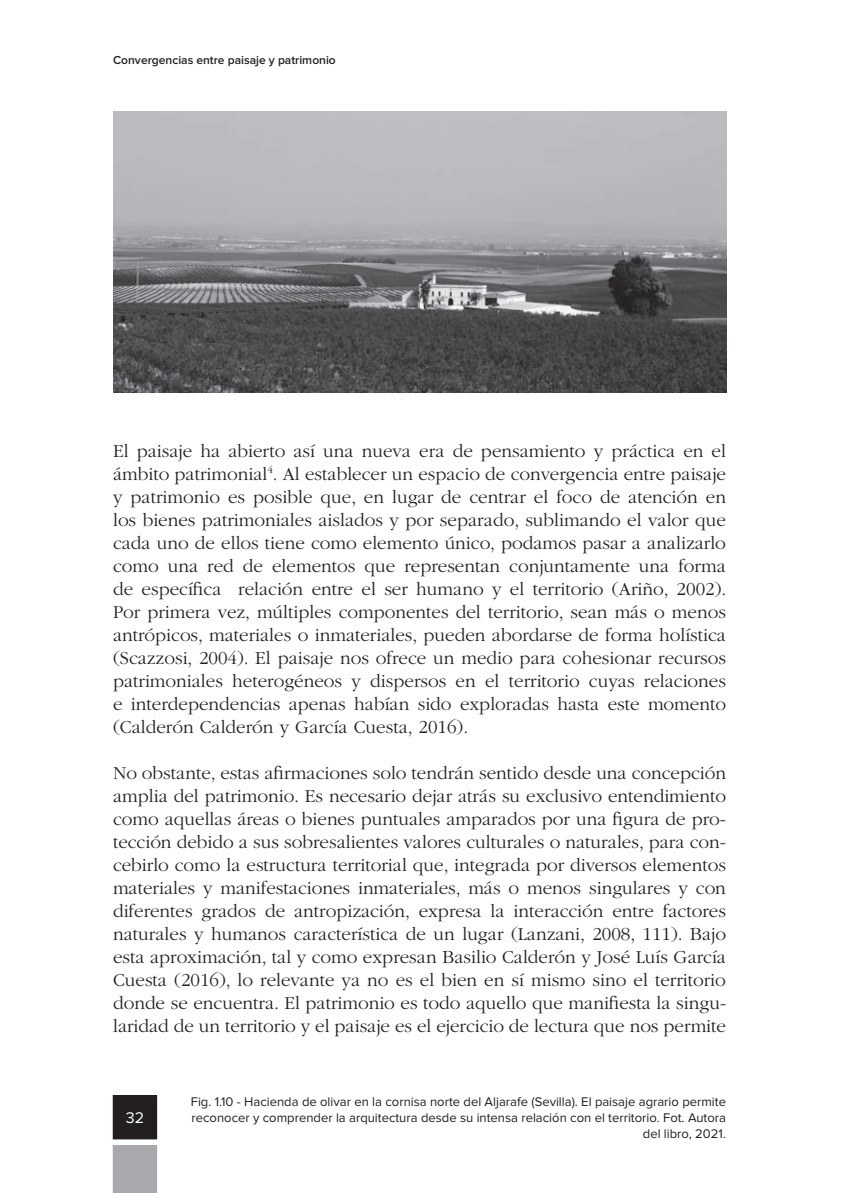
<style>
.page{position:relative;width:842px;height:1193px;background:#fff}
.page>*{position:absolute;margin:0;border:0;box-sizing:border-box;transform-origin:0 0}
.t1{font:300 19px/23px "ITC Garamond Std";color:#231f20;text-align:justify}
.t2{font:16px "Proxima Nova";color:#fff}
.t3{font:13px/16px "Proxima Nova";color:#231f20;text-align:right}
.t4{font:600 12px "Proxima Nova";color:#231f20}
</style>
<div class="page">
<div style="left:113px;top:1095px;width:43px;height:44px;background:#231f20"></div>
<div style="left:113px;top:1095px;width:44px;height:44px;border:1px solid #231f20"></div>
<div style="left:113px;top:1145px;width:44px;height:48px;background:#a8a9ad"></div>
<img style="left:113px;top:111px;width:612px;height:281px">
<p class="t4" style="left:113px;top:55px;width:224px">Convergencias entre paisaje y patrimonio</p>
<p class="t1" style="left:113px;top:439px;width:614px">El paisaje ha abierto así una nueva era de pensamiento y práctica en el ámbito patrimonial<sup>4</sup>. Al establecer un espacio de convergencia entre paisaje y patrimonio es posible que, en lugar de centrar el foco de atención en los bienes patrimoniales aislados y por separado, sublimando el valor que cada uno de ellos tiene como elemento único, podamos pasar a analizarlo como una red de elementos que representan conjuntamente una forma de específica relación entre el ser humano y el territorio (Ariño, 2002).<br>Por primera vez, múltiples componentes del territorio, sean más o menos antrópicos, materiales o inmateriales, pueden abordarse de forma holística (Scazzosi, 2004). El paisaje nos ofrece un medio para cohesionar recursos patrimoniales heterogéneos y dispersos en el territorio cuyas relaciones e interdependencias apenas habían sido exploradas hasta este momento (Calderón Calderón y García Cuesta, 2016).</p>
<p class="t1" style="left:113px;top:761px;width:614px">No obstante, estas afirmaciones solo tendrán sentido desde una concepción amplia del patrimonio. Es necesario dejar atrás su exclusivo entendimiento como aquellas áreas o bienes puntuales amparados por una figura de pro&shy;tección debido a sus sobresalientes valores culturales o naturales, para con&shy;cebirlo como la estructura territorial que, integrada por diversos elementos materiales y manifestaciones inmateriales, más o menos singulares y con diferentes grados de antropización, expresa la interacción entre factores naturales y humanos característica de un lugar (Lanzani, 2008, 111). Bajo esta aproximación, tal y como expresan Basilio Calderón y José Luís García Cuesta (2016), lo relevante ya no es el bien en sí mismo sino el territorio donde se encuentra. El patrimonio es todo aquello que manifiesta la singu&shy;laridad de un territorio y el paisaje es el ejercicio de lectura que nos permite</p>
<p class="t2" style="left:126px;top:1110px;width:20px">32</p>
<p class="t3" style="left:191px;top:1094px;width:536px">Fig. 1.10 - Hacienda de olivar en la cornisa norte del Aljarafe (Sevilla). El paisaje agrario permite reconocer y comprender la arquitectura desde su intensa relación con el territorio. Fot. Autora del libro, 2021.</p>
</div>
